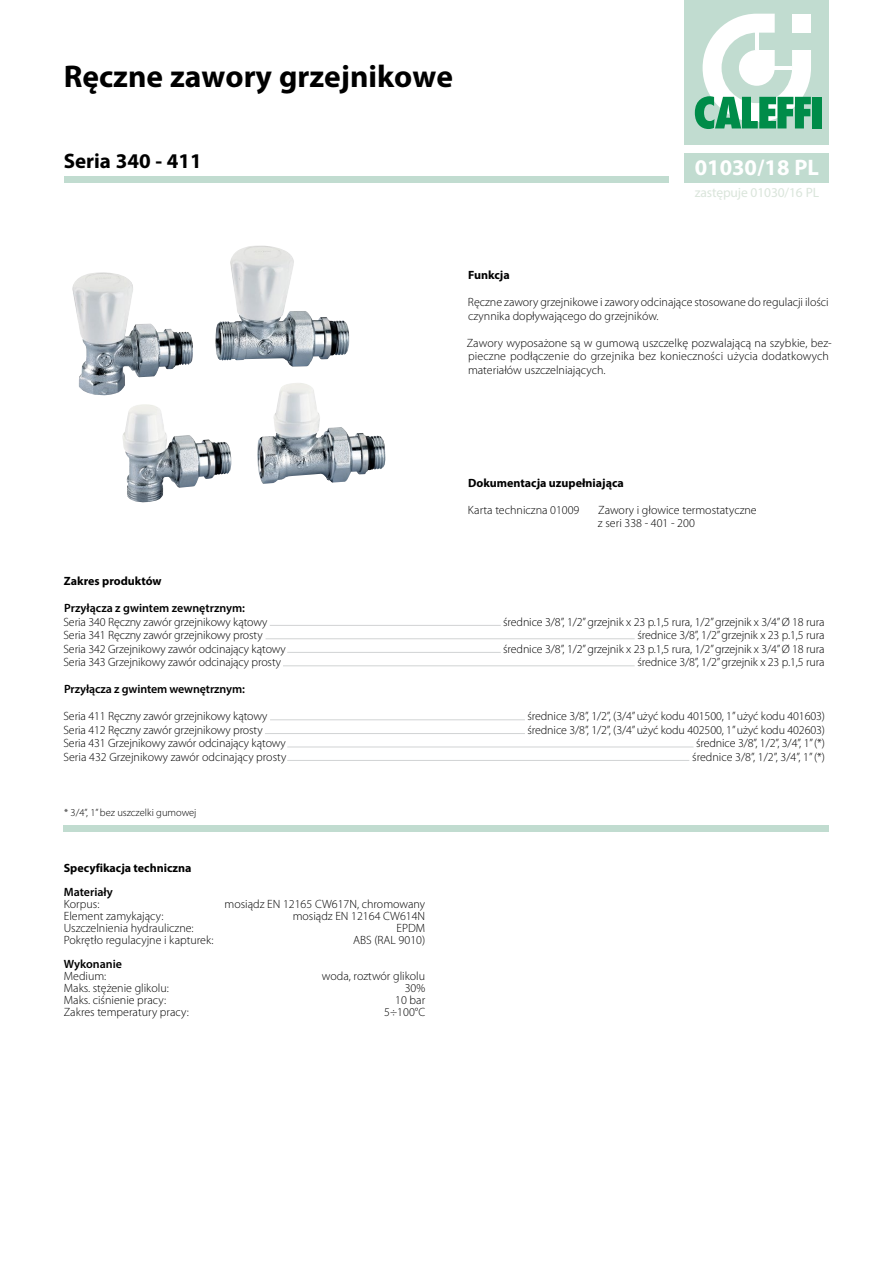
<style>
.page{position:relative;width:893px;height:1263px;background:#fff}
.page>*{position:absolute;margin:0;border:0;box-sizing:border-box;transform-origin:0 0}
.t1{font:700 31.5px "Myriad Pro";color:#000}
.t2{font:700 22.5px "Myriad Pro";color:#fff}
.t3{font:700 21px "Myriad Pro";color:#000}
.t4{font:13.5px "Myriad Pro";letter-spacing:-.01em;color:#dae5db}
.t5{font:300 12px/13.5px "Myriad Pro";color:#000}
.t6{font:600 12px "Myriad Pro";color:#000}
.t7{font:700 12px "Myriad Pro";color:#000}
.t8{font:300 10.5px "Myriad Pro";color:#000}
</style>
<div class="page">
<div style="left:685px;top:153px;width:144px;height:30px;background:#c1dcd0"></div>
<div style="left:685px;top:0;width:144px;height:145px;background:#c1dcd0"></div>
<div style="left:64px;top:176px;width:605px;height:7px;background:#c1dcd0"></div>
<svg style="left:695px;top:14px;width:116px;height:115px"></svg>
<div style="left:812px;top:97px;width:9px;height:31px;background:#008c49"></div>
<div style="left:64px;top:825px;width:765px;height:6px;background:#c1dcd0"></div>
<hr style="left:270px;top:625px;width:231px;height:1px;background:#d1d3d4">
<hr style="left:270px;top:719px;width:255px;height:1px;background:#d1d3d4">
<hr style="left:265px;top:733px;width:260px;height:1px;background:#d1d3d4">
<hr style="left:287px;top:747px;width:406px;height:1px;background:#d1d3d4">
<hr style="left:287px;top:760px;width:402px;height:1px;background:#d1d3d4">
<hr style="left:265px;top:638px;width:370px;height:1px;background:#d1d3d4">
<hr style="left:287px;top:652px;width:214px;height:1px;background:#d1d3d4">
<hr style="left:283px;top:665px;width:352px;height:1px;background:#d1d3d4">
<img style="left:215px;top:246px;width:135px;height:121px">
<img style="left:122px;top:404px;width:110px;height:99px">
<img style="left:72px;top:272px;width:121px;height:124px">
<img style="left:257px;top:383px;width:129px;height:101px">
<h1 class="t1" style="left:64px;top:56px;width:391px">Ręczne zawory grzejnikowe</h1>
<h3 class="t3" style="left:64px;top:148px;width:139px">Seria 340 - 411</h3>
<h2 class="t2" style="left:695px;top:153px;width:126px">01030/18 PL</h2>
<p class="t4" style="left:695px;top:184px;width:126px">zastępuje 01030/16 PL</p>
<p class="t7" style="left:468px;top:267px;width:43px">Funkcja</p>
<p class="t5" style="left:468px;top:295px;width:362px">Ręczne zawory grzejnikowe i zawory odcinające stosowane do regulacji ilości czynnika dopływającego do grzejników.</p>
<p class="t5" style="left:467px;top:336px;width:367px">Zawory wyposażone są w gumową uszczelkę pozwalającą na szybkie, bez&shy;pieczne podłączenie do grzejnika bez konieczności użycia dodatkowych materiałów uszczelniających.</p>
<p class="t7" style="left:468px;top:475px;width:157px">Dokumentacja uzupełniająca</p>
<p class="t5" style="left:468px;top:503px;width:113px">Karta techniczna 01009</p>
<p class="t5" style="left:598px;top:503px;width:160px">Zawory i głowice termostatyczne z seri 338 - 401 - 200</p>
<p class="t7" style="left:64px;top:573px;width:99px">Zakres produktów</p>
<p class="t6" style="left:64px;top:601px;width:182px">Przyłącza z gwintem zewnętrznym:</p>
<p class="t5" style="left:63px;top:615px;width:205px">Seria 340 Ręczny zawór grzejnikowy kątowy</p>
<p class="t5" style="left:503px;top:615px;width:323px">średnice 3/8”, 1/2” grzejnik x 23 p.1,5 rura, 1/2” grzejnik x 3/4” Ø 18 rura</p>
<p class="t5" style="left:63px;top:628px;width:201px">Seria 341 Ręczny zawór grzejnikowy prosty</p>
<p class="t5" style="left:637px;top:628px;width:189px">średnice 3/8”, 1/2” grzejnik x 23 p.1,5 rura</p>
<p class="t5" style="left:63px;top:642px;width:224px">Seria 342 Grzejnikowy zawór odcinający kątowy</p>
<p class="t5" style="left:503px;top:642px;width:323px">średnice 3/8”, 1/2” grzejnik x 23 p.1,5 rura, 1/2” grzejnik x 3/4” Ø 18 rura</p>
<p class="t5" style="left:63px;top:655px;width:219px">Seria 343 Grzejnikowy zawór odcinający prosty</p>
<p class="t5" style="left:637px;top:655px;width:189px">średnice 3/8”, 1/2” grzejnik x 23 p.1,5 rura</p>
<p class="t6" style="left:64px;top:682px;width:182px">Przyłącza z gwintem wewnętrznym:</p>
<p class="t5" style="left:63px;top:709px;width:205px">Seria 411 Ręczny zawór grzejnikowy kątowy</p>
<p class="t5" style="left:528px;top:709px;width:299px">średnice 3/8”, 1/2”, (3/4” użyć kodu 401500, 1” użyć kodu 401603)</p>
<p class="t5" style="left:63px;top:723px;width:201px">Seria 412 Ręczny zawór grzejnikowy prosty</p>
<p class="t5" style="left:528px;top:723px;width:299px">średnice 3/8”, 1/2”, (3/4” użyć kodu 402500, 1” użyć kodu 402603)</p>
<p class="t5" style="left:63px;top:736px;width:224px">Seria 431 Grzejnikowy zawór odcinający kątowy</p>
<p class="t5" style="left:696px;top:736px;width:130px">średnice 3/8”, 1/2”, 3/4”, 1” (*)</p>
<p class="t5" style="left:63px;top:750px;width:224px">Seria 432 Grzejnikowy zawór odcinający prosty</p>
<p class="t5" style="left:692px;top:750px;width:134px">średnice 3/8”, 1/2”, 3/4”, 1” (*)</p>
<p class="t8" style="left:64px;top:806px;width:134px">* 3/4”, 1” bez uszczelki gumowej</p>
<p class="t7" style="left:64px;top:860px;width:129px">Specyfikacja techniczna</p>
<p class="t6" style="left:64px;top:885px;width:50px">Materiały</p>
<p class="t5" style="left:64px;top:897px;width:37px">Korpus:</p>
<p class="t5" style="left:225px;top:897px;width:202px">mosiądz EN 12165 CW617N, chromowany</p>
<p class="t5" style="left:64px;top:909px;width:101px">Element zamykający:</p>
<p class="t5" style="left:293px;top:909px;width:134px">mosiądz EN 12164 CW614N</p>
<p class="t5" style="left:64px;top:921px;width:131px">Uszczelnienia hydrauliczne:</p>
<p class="t5" style="left:396px;top:921px;width:30px">EPDM</p>
<p class="t5" style="left:64px;top:933px;width:151px">Pokrętło regulacyjne i kapturek:</p>
<p class="t5" style="left:353px;top:933px;width:74px">ABS (RAL 9010)</p>
<p class="t6" style="left:64px;top:957px;width:60px">Wykonanie</p>
<p class="t5" style="left:64px;top:969px;width:44px">Medium:</p>
<p class="t5" style="left:322px;top:969px;width:105px">woda, roztwór glikolu</p>
<p class="t5" style="left:64px;top:981px;width:107px">Maks. stężenie glikolu:</p>
<p class="t5" style="left:405px;top:981px;width:22px">30%</p>
<p class="t5" style="left:64px;top:993px;width:104px">Maks. ciśnienie pracy:</p>
<p class="t5" style="left:395px;top:993px;width:31px">10 bar</p>
<p class="t5" style="left:64px;top:1005px;width:127px">Zakres temperatury pracy:</p>
<p class="t5" style="left:384px;top:1005px;width:42px">5÷100°C</p>
</div>
